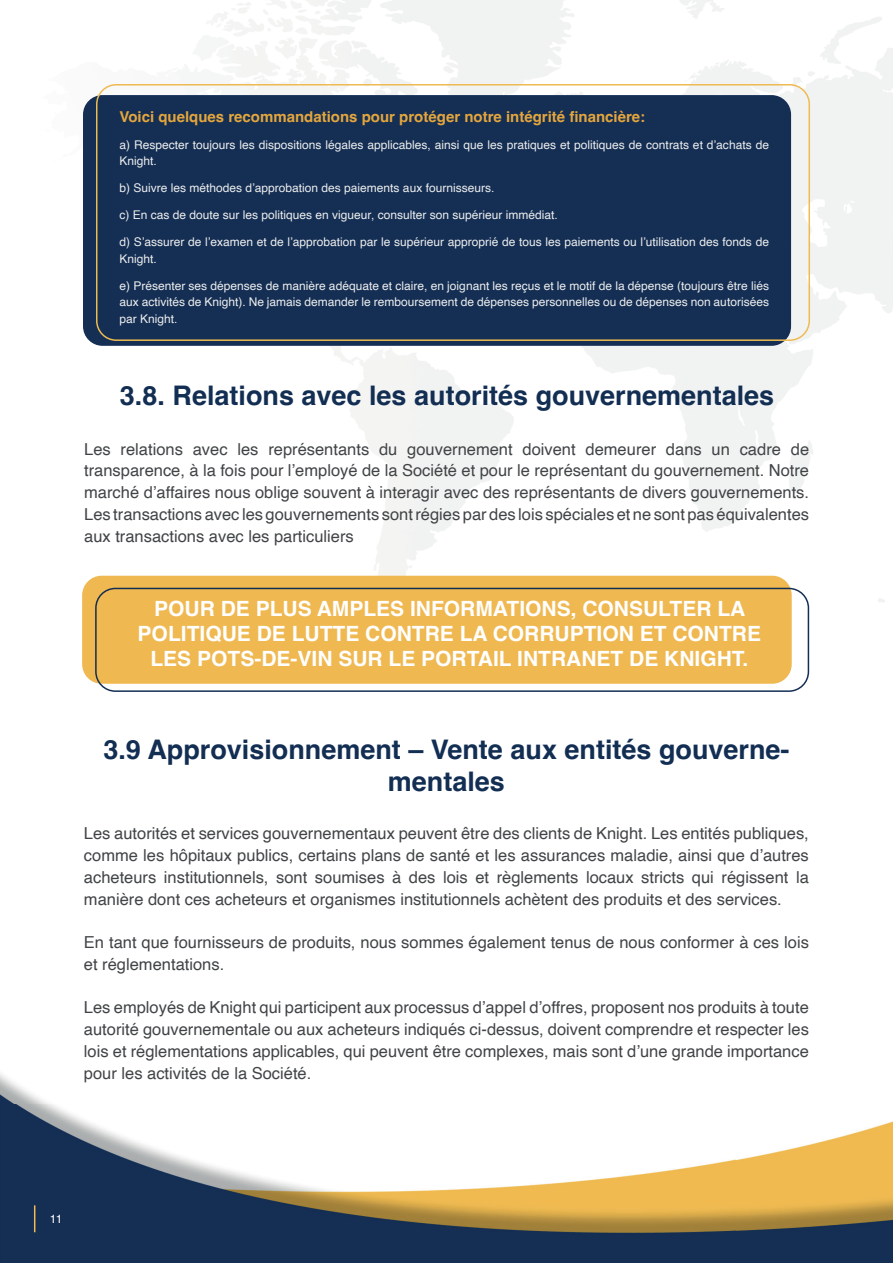
<style>
.page{position:relative;width:893px;height:1263px;background:#fff}
.page>*{position:absolute;margin:0;border:0;box-sizing:border-box;transform-origin:0 0}
.t1{font:700 27px/32.4px "Helvetica";color:#132e53;text-align:center}
.t2{font:700 21px/25.2px "Helvetica";color:#fff;text-align:center}
.t3{font:16.5px/21.8px "Helvetica";color:#414446;text-align:justify}
.t4{font:700 15px "Helvetica";color:#e4a63d}
.t5{font:12px/16.5px "Helvetica";color:#edeeed}
.t6{font:12px "Helvetica";color:#fff}
</style>
<div class="page">
<img style="left:0;top:0;width:893px;height:1263px">
<svg style="left:34px;top:1205px;width:1px;height:27px"></svg>
<div style="left:83px;top:95px;width:708px;height:251px;background:#142e54;border-radius:20px"></div>
<div style="left:96px;top:84px;width:714px;height:257px;border:2px solid #efba51;border-radius:20px"></div>
<div style="left:82px;top:576px;width:710px;height:108px;background:#efb851;border-radius:20px"></div>
<div style="left:95px;top:588px;width:714px;height:104px;border:2px solid #132e53;border-radius:20px"></div>
<p class="t4" style="left:119px;top:107px;width:527px">Voici quelques recommandations pour protéger notre intégrité financière:</p>
<p class="t5" style="left:119px;top:137px;width:651px">a) Respecter toujours les dispositions légales applicables, ainsi que les pratiques et politiques de contrats et d’achats de<br>Knight.</p>
<p class="t5" style="left:119px;top:180px;width:376px">b) Suivre les méthodes d’approbation des paiements aux fournisseurs.</p>
<p class="t5" style="left:119px;top:207px;width:440px">c) En cas de doute sur les politiques en vigueur, consulter son supérieur immédiat.</p>
<p class="t5" style="left:119px;top:234px;width:651px">d) S’assurer de l’examen et de l’approbation par le supérieur approprié de tous les paiements ou l’utilisation des fonds de<br>Knight.</p>
<p class="t5" style="left:119px;top:278px;width:651px;text-align:justify">e) Présenter ses dépenses de manière adéquate et claire, en joignant les reçus et le motif de la dépense (toujours être liés aux activités de Knight). Ne jamais demander le remboursement de dépenses personnelles ou de dépenses non autorisées par Knight.</p>
<h1 class="t1" style="left:120px;top:382px;width:656px">3.8. Relations avec les autorités gouvernementales</h1>
<p class="t3" style="left:84px;top:438px;width:726px">Les relations avec les représentants du gouvernement doivent demeurer dans un cadre de transparence, à la fois pour l’employé de la Société et pour le représentant du gouvernement. Notre marché d’affaires nous oblige souvent à interagir avec des représentants de divers gouvernements.<br>Les transactions avec les gouvernements sont régies par des lois spéciales et ne sont pas équivalentes aux transactions avec les particuliers</p>
<p class="t2" style="left:138px;top:598px;width:625px">POUR DE PLUS AMPLES INFORMATIONS, CONSULTER LA<br>POLITIQUE DE LUTTE CONTRE LA CORRUPTION ET CONTRE<br>LES POTS-DE-VIN SUR LE PORTAIL INTRANET DE KNIGHT.</p>
<h1 class="t1" style="left:103px;top:736px;width:688px">3.9 Approvisionnement – Vente aux entités gouverne&shy;mentales</h1>
<p class="t3" style="left:84px;top:823px;width:726px">Les autorités et services gouvernementaux peuvent être des clients de Knight. Les entités publiques, comme les hôpitaux publics, certains plans de santé et les assurances maladie, ainsi que d’autres acheteurs institutionnels, sont soumises à des lois et règlements locaux stricts qui régissent la manière dont ces acheteurs et organismes institutionnels achètent des produits et des services.</p>
<p class="t3" style="left:84px;top:932px;width:726px">En tant que fournisseurs de produits, nous sommes également tenus de nous conformer à ces lois et réglementations.</p>
<p class="t3" style="left:84px;top:997px;width:726px">Les employés de Knight qui participent aux processus d’appel d’offres, proposent nos produits à toute autorité gouvernementale ou aux acheteurs indiqués ci-dessus, doivent comprendre et respecter les lois et réglementations applicables, qui peuvent être complexes, mais sont d’une grande importance pour les activités de la Société.</p>
<p class="t6" style="left:50px;top:1209px;width:14px">11</p>
</div>
